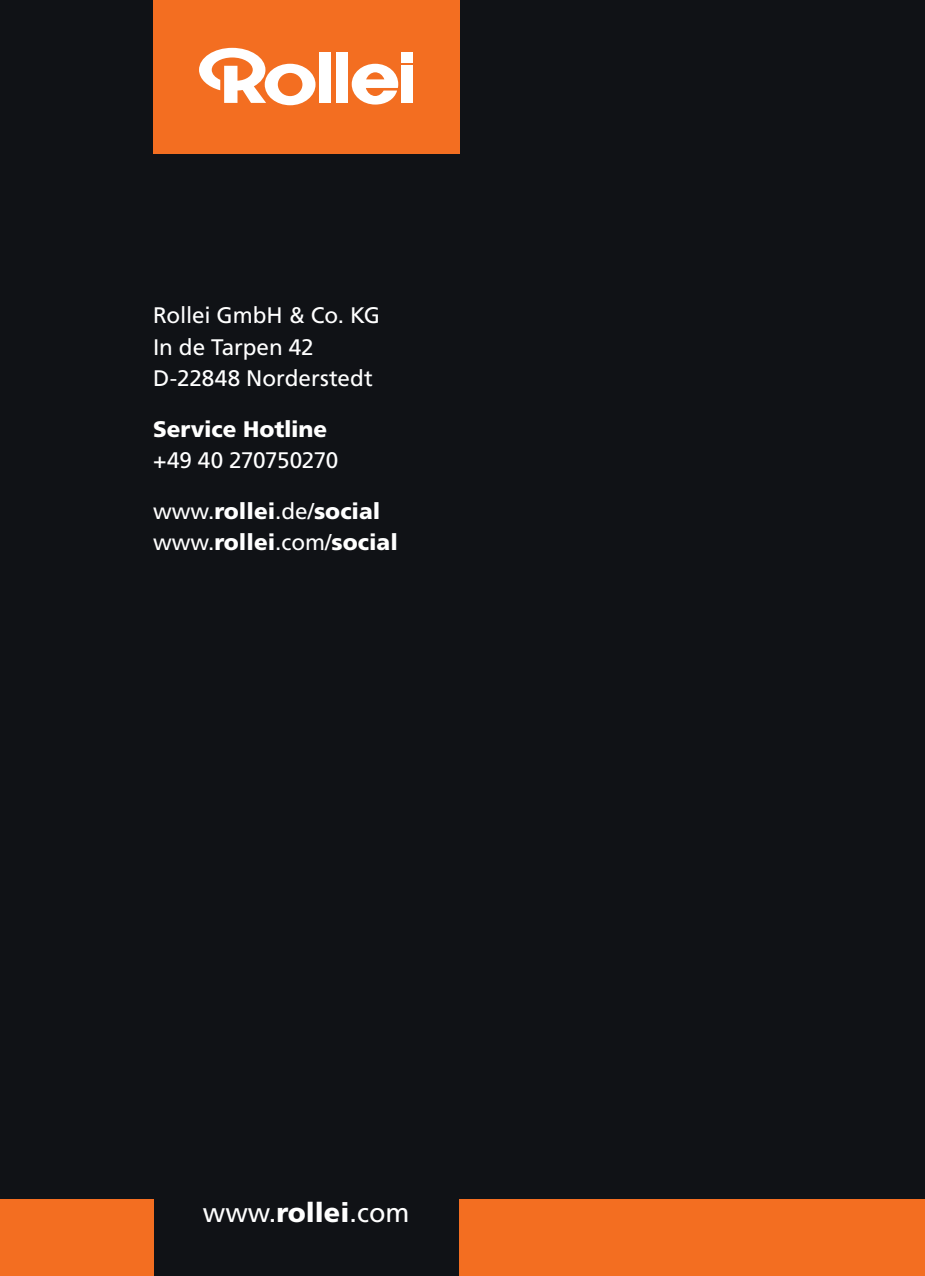
<style>
.page{position:relative;width:925px;height:1276px;background:#101216}
.page>*{position:absolute;margin:0;border:0;box-sizing:border-box;transform-origin:0 0}
.t1{font:27px "Frutiger LT";color:#fff}
.Fließtext{font:900 22.5px/31.5px "Frutiger LT";color:#fff}
.Fließtext-2{font:22.5px/31.5px "Frutiger LT";letter-spacing:-.005em;color:#fff}
.s1{font-weight:400}
.s2{font-weight:900}
</style>
<div class="page">
<div style="left:153px;top:0;width:306px;height:153px;background:#f36e21"></div>
<div style="left:0;top:1199px;width:153px;height:77px;background:#f36e21"></div>
<div style="left:459px;top:1199px;width:466px;height:77px;background:#f36e21"></div>
<svg style="left:352px;top:64px;width:46px;height:41px"></svg>
<div style="left:319px;top:52px;width:12px;height:51px;background:#fff"></div>
<div style="left:336px;top:52px;width:12px;height:51px;background:#fff"></div>
<div style="left:401px;top:52px;width:12px;height:11px;background:#fff"></div>
<div style="left:401px;top:66px;width:12px;height:37px;background:#fff"></div>
<svg style="left:199px;top:48px;width:116px;height:57px"></svg>
<p class="Fließtext-2" style="left:153px;top:300px;width:228px">Rollei GmbH &amp; Co. KG<br>In de Tarpen 42<br>D-22848 Norderstedt</p>
<p class="Fließtext" style="left:153px;top:413px;width:187px">Service Hotline <span class="s1">+49 40 270750270</span></p>
<p class="Fließtext" style="left:153px;top:495px;width:246px"><span class="s1">www.</span>rollei<span class="s1">.de/</span>social <span class="s1">www.</span>rollei<span class="s1">.com/</span>social</p>
<p class="t1" style="left:203px;top:1197px;width:208px">www.<span class="s2">rollei</span>.com</p>
</div>
